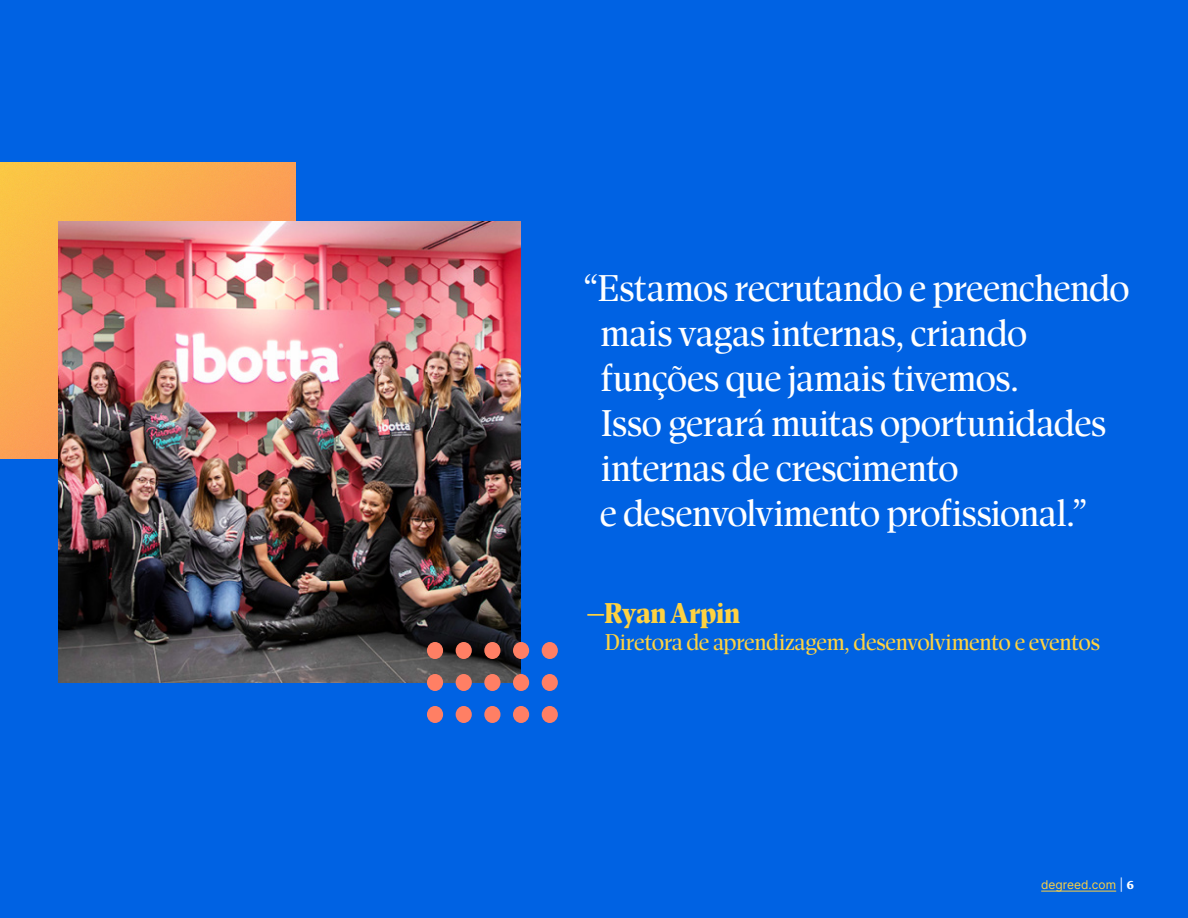
<style>
.page{position:relative;width:1188px;height:918px;background:#0062e3}
.page>*{position:absolute;margin:0;border:0;box-sizing:border-box;transform-origin:0 0}
.Body{font:500 37.5px/45px "Antonia H1";letter-spacing:-.01em;color:#fff}
.Body-2{font:800 28.8px "Antonia H1";letter-spacing:-.005em;color:#fed241}
.Body-3{font:500 23.1px "Antonia H1";letter-spacing:-.015em;color:#fed241}
.Body-4{font:12px "Inter";color:#fed241}
.s1{color:#fff}
.s2{font-family:"Antonia H3";font-weight:800;color:#fff}
</style>
<div class="page">
<img style="left:0;top:162px;width:295px;height:296px">
<img style="left:58px;top:221px;width:463px;height:462px">
<div style="left:542px;top:706px;width:16px;height:17px;background:#ff7f64;border-radius:50%"></div>
<div style="left:542px;top:674px;width:16px;height:17px;background:#ff7f64;border-radius:50%"></div>
<div style="left:542px;top:642px;width:16px;height:17px;background:#ff7f64;border-radius:50%"></div>
<div style="left:513px;top:706px;width:16px;height:17px;background:#ff7f64;border-radius:50%"></div>
<div style="left:513px;top:674px;width:16px;height:17px;background:#ff7f64;border-radius:50%"></div>
<div style="left:513px;top:642px;width:16px;height:17px;background:#ff7f64;border-radius:50%"></div>
<div style="left:484px;top:706px;width:16px;height:17px;background:#ff7f64;border-radius:50%"></div>
<div style="left:484px;top:674px;width:16px;height:17px;background:#ff7f64;border-radius:50%"></div>
<div style="left:484px;top:642px;width:16px;height:17px;background:#ff7f64;border-radius:50%"></div>
<div style="left:456px;top:706px;width:16px;height:17px;background:#ff7f64;border-radius:50%"></div>
<div style="left:456px;top:674px;width:16px;height:17px;background:#ff7f64;border-radius:50%"></div>
<div style="left:456px;top:642px;width:16px;height:17px;background:#ff7f64;border-radius:50%"></div>
<div style="left:427px;top:706px;width:16px;height:17px;background:#ff7f64;border-radius:50%"></div>
<div style="left:427px;top:674px;width:16px;height:17px;background:#ff7f64;border-radius:50%"></div>
<div style="left:427px;top:642px;width:16px;height:17px;background:#ff7f64;border-radius:50%"></div>
<hr style="left:1041px;top:891px;width:75px;height:1px;background:#fed241">
<p class="Body" style="left:600px;top:267px;width:532px;text-indent:-16px">“Estamos recrutando e preenchendo mais vagas internas, criando funções que jamais tivemos.<br>Isso gerará muitas oportunidades internas de crescimento<br>e desenvolvimento profissional.”</p>
<p class="Body-2" style="left:586px;top:596px;width:156px">—Ryan Arpin</p>
<p class="Body-3" style="left:605px;top:629px;width:496px">Diretora de aprendizagem, desenvolvimento e eventos</p>
<p class="Body-4" style="left:1041px;top:876px;width:94px">degreed.com <span class="s1">|</span> <span class="s2">6</span></p>
</div>
